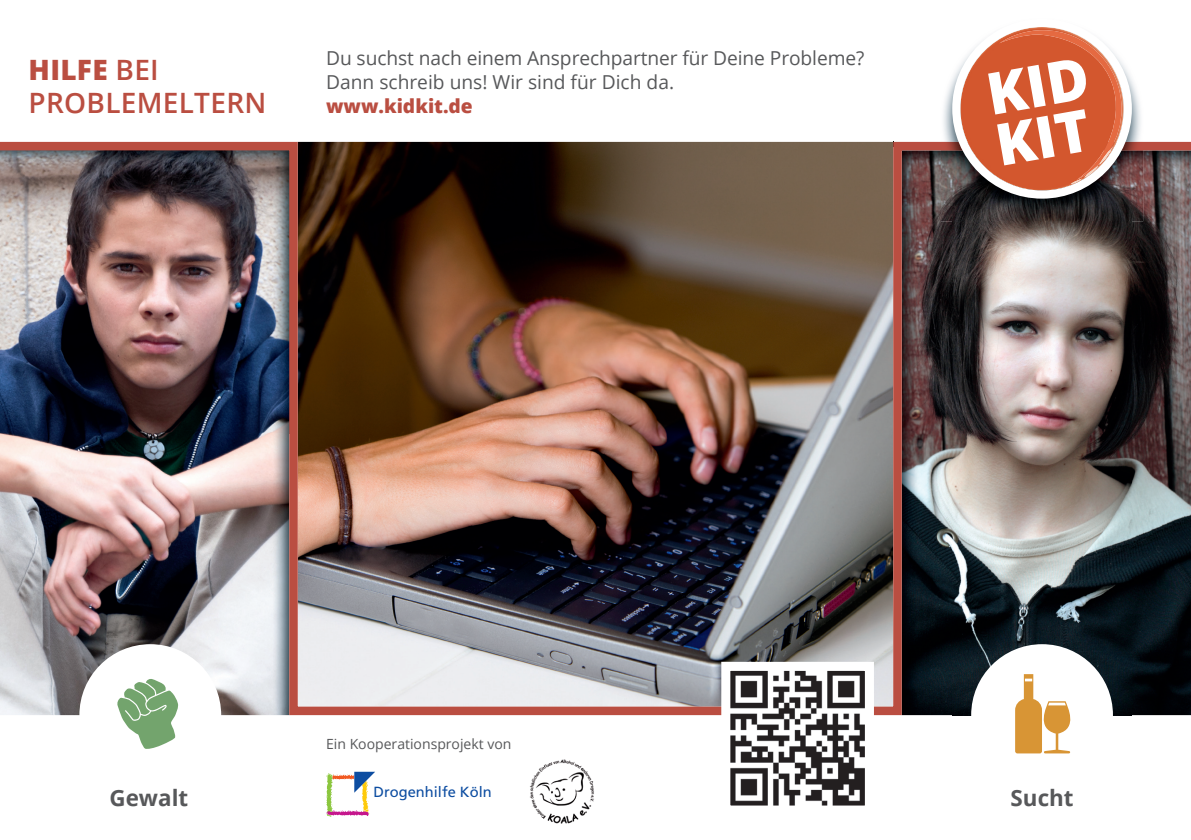
<style>
.page{position:relative;width:1191px;height:840px;background:#fff}
.page>*{position:absolute;margin:0;border:0;box-sizing:border-box;transform-origin:0 0}
.t1{font:600 28px/33.6px "Open Sans";letter-spacing:.01em;color:#ba4e41}
.t2{font:700 22.4px "Open Sans";color:#57585a}
.t3{font:19.2px/24px "Open Sans";letter-spacing:-.005em;color:#57585a}
.t4{font:800 19.2px "Open Sans";color:#ba4e41}
.t5{font:14.6px "Frutiger";color:#0d4da1}
.t6{font:14px "Open Sans";color:#57585a}
.s1{font-weight:800}
</style>
<div class="page">
<svg style="left:120px;top:714px;width:56px;height:35px"></svg>
<svg style="left:1015px;top:714px;width:56px;height:39px"></svg>
<svg style="left:326px;top:771px;width:49px;height:45px"></svg>
<img style="left:530px;top:759px;width:64px;height:65px">
<img style="left:0;top:142px;width:1191px;height:572px">
<img style="left:941px;top:28px;width:202px;height:193px">
<img style="left:960px;top:109px;width:52px;height:76px">
<img style="left:999px;top:30px;width:122px;height:150px">
<img style="left:1099px;top:146px;width:14px;height:18px">
<svg style="left:1100px;top:149px;width:10px;height:13px"></svg>
<img style="left:1084px;top:166px;width:14px;height:11px">
<svg style="left:1070px;top:178px;width:12px;height:6px"></svg>
<svg style="left:988px;top:60px;width:98px;height:105px"></svg>
<div style="left:952px;top:19px;width:179px;height:179px;border:8px solid #fff;border-radius:50%"></div>
<svg style="left:716px;top:657px;width:162px;height:149px"></svg>
<h1 class="t1" style="left:29px;top:52px;width:239px"><span class="s1">HILFE</span> BEI<br>PROBLEMELTERN</h1>
<p class="t3" style="left:326px;top:46px;width:540px">Du suchst nach einem Ansprechpartner für Deine Probleme?<br>Dann schreib uns! Wir sind für Dich da.</p>
<p class="t4" style="left:326px;top:92px;width:148px">www.kidkit.de</p>
<p class="t6" style="left:326px;top:733px;width:187px">Ein Kooperationsprojekt von</p>
<p class="t5" style="left:373px;top:782px;width:120px">Drogenhilfe Köln</p>
<p class="t2" style="left:109px;top:781px;width:80px">Gewalt</p>
<p class="t2" style="left:1010px;top:781px;width:65px">Sucht</p>
</div>
